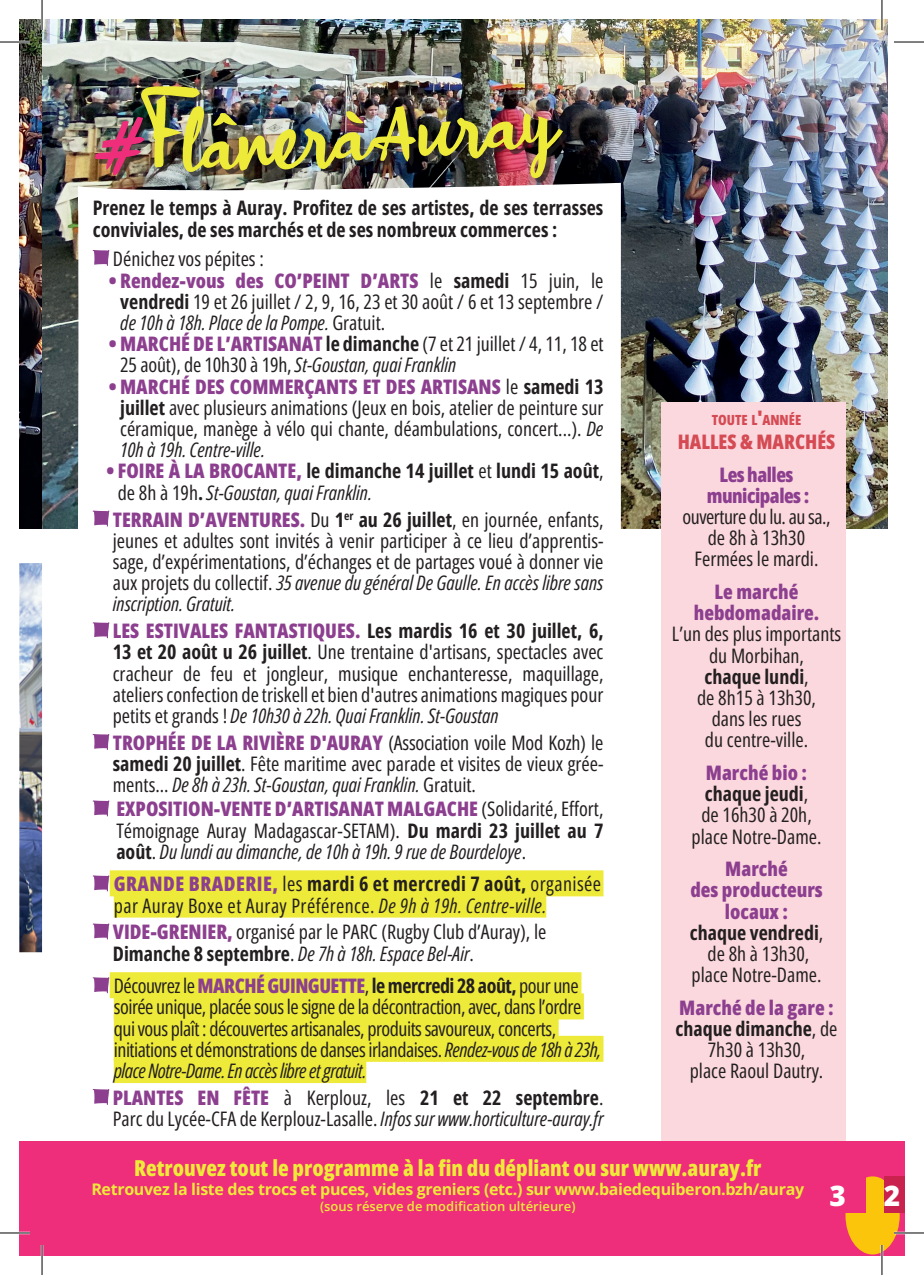
<style>
.page{position:relative;width:924px;height:1275px;background:#fff}
.page>*{position:absolute;margin:0;border:0;box-sizing:border-box;transform-origin:0 0}
.t1{font:96.4px "a Affirmation";color:#eeea39}
.t2{font:800 28px "Open Sans";color:#fff}
.t3{font:800 22px "Open Sans Condensed";color:#eeea39}
.t4{font:20px/21.2px "Open Sans Condensed";color:#231f20;text-align:justify}
.t5{font:20px/21.2px "Open Sans Condensed";letter-spacing:-.025em;color:#231f20}
.t6{font:700 20px/21.2px "Open Sans Condensed";color:#231f20}
.t7{font:20px/21.2px "Open Sans Condensed";letter-spacing:.02em;color:#231f20}
.t8{font:800 20px/21.2px "Open Sans Condensed";letter-spacing:-.01em;color:#8d3f8f;text-align:center}
.t9{font:800 20px "Open Sans Condensed";color:#d54b54}
.t10{font:700 16px "Open Sans";letter-spacing:-.02em;color:#eeea39}
.t11{font:800 14px "Open Sans Condensed";color:#d54b54}
.t12{font:600 13px "Open Sans";color:#eeea39}
.s1{font-size:120px;color:#ee2d7b}
.s2{font-size:128.4px}
.s3{font-weight:800;color:#8d3f8f}
.s4{font-weight:700}
.s5{font-style:italic}
.s6{font-weight:400}
.s7{font-weight:400;font-style:italic}
.s8{font-size:20px}
</style>
<div class="page">
<img style="left:19px;top:19px;width:868px;height:509px">
<svg style="left:78px;top:183px;width:542px;height:345px"></svg>
<div style="left:19px;top:1140px;width:885px;height:115px;background:#ee2d7b"></div>
<div style="left:99px;top:90px;width:467px;height:93px;background:#231f20;opacity:.65"></div>
<div style="left:350px;top:115px;width:17px;height:13px;background:#231f20;opacity:.65"></div>
<svg style="left:344px;top:109px;width:21px;height:15px"></svg>
<div style="left:217px;top:117px;width:24px;height:13px;background:#231f20;opacity:.65"></div>
<svg style="left:211px;top:113px;width:28px;height:13px"></svg>
<div style="left:110px;top:870px;width:493px;height:26px;background:#eeea39"></div>
<div style="left:114px;top:891px;width:432px;height:26px;background:#eeea39"></div>
<div style="left:110px;top:972px;width:471px;height:26px;background:#eeea39"></div>
<div style="left:114px;top:993px;width:469px;height:26px;background:#eeea39"></div>
<div style="left:114px;top:1014px;width:444px;height:26px;background:#eeea39"></div>
<div style="left:114px;top:1035px;width:489px;height:26px;background:#eeea39"></div>
<div style="left:114px;top:1057px;width:252px;height:26px;background:#eeea39"></div>
<svg style="left:93px;top:250px;width:16px;height:16px"></svg>
<svg style="left:93px;top:510px;width:16px;height:16px"></svg>
<svg style="left:93px;top:622px;width:16px;height:16px"></svg>
<svg style="left:93px;top:734px;width:16px;height:16px"></svg>
<svg style="left:93px;top:800px;width:16px;height:16px"></svg>
<svg style="left:93px;top:875px;width:16px;height:16px"></svg>
<svg style="left:93px;top:923px;width:16px;height:16px"></svg>
<svg style="left:93px;top:977px;width:16px;height:16px"></svg>
<svg style="left:93px;top:1089px;width:16px;height:16px"></svg>
<svg style="left:796px;top:123px;width:39px;height:10px"></svg>
<svg style="left:776px;top:135px;width:25px;height:7px"></svg>
<div style="left:660px;top:402px;width:184px;height:738px;background:#fbd8de"></div>
<div style="left:845px;top:1176px;width:54px;height:78px;background:#fbc50c;border-radius:50%"></div>
<div style="left:829px;top:1176px;width:36px;height:36px;background:#ee2d7b"></div>
<div style="left:883px;top:1176px;width:21px;height:36px;background:#ca224e"></div>
<img style="left:19px;top:563px;width:23px;height:389px">
<hr style="left:0;top:41px;width:30px;height:2px;background:#fff">
<hr style="left:0;top:1231px;width:30px;height:3px;background:#fff">
<hr style="left:893px;top:1231px;width:30px;height:3px;background:#fff">
<hr style="left:41px;top:0;width:2px;height:30px;background:#fff">
<hr style="left:41px;top:1245px;width:2px;height:30px;background:#fff">
<hr style="left:880px;top:0;width:2px;height:30px;background:#fff">
<hr style="left:880px;top:1245px;width:2px;height:30px;background:#fff">
<hr style="left:0;top:42px;width:30px;height:1px;background:#000">
<hr style="left:893px;top:42px;width:30px;height:1px;background:#000">
<hr style="left:0;top:1232px;width:30px;height:1px;background:#000">
<hr style="left:893px;top:1232px;width:30px;height:1px;background:#000">
<hr style="left:42px;top:0;width:1px;height:30px;background:#000">
<hr style="left:42px;top:1245px;width:1px;height:30px;background:#000">
<hr style="left:881px;top:0;width:1px;height:30px;background:#000">
<hr style="left:881px;top:1245px;width:1px;height:30px;background:#000">
<h1 class="t1" style="left:90px;top:114px;width:461px;rotate:-4deg"><span class="s1">#</span><span class="s2">F</span>laneraAuray</h1>
<p class="t6" style="left:93px;top:197px;width:512px">Prenez le temps à Auray. Profitez de ses artistes, de ses terrasses conviviales, de ses marchés et de ses nombreux commerces :</p>
<p class="t4" style="left:113px;top:247px;width:152px">Dénichez vos pépites :</p>
<p class="t4" style="left:120px;top:269px;width:484px;text-indent:-12px"><span class="s3">• Rendez-vous des CO’PEINT D’ARTS</span> le <span class="s4">samedi</span> 15 juin, le <span class="s4">vendredi</span> 19 et 26 juillet / 2, 9, 16, 23 et 30 août / 6 et 13 septembre / <span class="s5">de 10h à 18h. Place de la Pompe.</span> Gratuit.</p>
<p class="t4" style="left:120px;top:333px;width:484px;text-indent:-12px"><span class="s3">• MARCHÉ DE L’ARTISANAT</span> <span class="s4">le dimanche</span> (7 et 21 juillet / 4, 11, 18 et<br>25 août), de 10h30 à 19h, <span class="s5">St-Goustan, quai Franklin</span></p>
<p class="t4" style="left:120px;top:375px;width:484px;text-indent:-11px"><span class="s3">• MARCHÉ DES COMMERÇANTS ET DES ARTISANS</span> le <span class="s4">samedi 13 juillet</span> avec plusieurs animations (Jeux en bois, atelier de peinture sur céramique, manège à vélo qui chante, déambulations, concert...). <span class="s5">De 10h à 19h. Centre-ville.</span></p>
<p class="t6" style="left:118px;top:460px;width:487px;text-indent:-11px"><span class="s3">• FOIRE À LA BROCANTE,</span> le dimanche 14 juillet <span class="s6">et</span> lundi 15 août<span class="s6">, de 8h à 19h</span>. <span class="s7">St-Goustan, quai Franklin.</span></p>
<p class="t4" style="left:113px;top:508px;width:492px"><span class="s3">TERRAIN D’AVENTURES.</span> Du <span class="s4">1</span><sup>er</sup> <span class="s4">au 26 juillet</span>, en journée, enfants, jeunes et adultes sont invités à venir participer à ce lieu d’apprentis&shy;sage, d’expérimentations, d’échanges et de partages voué à donner vie aux projets du collectif. <span class="s5">35 avenue du général De Gaulle. En accès libre sans inscription. Gratuit.</span></p>
<p class="t4" style="left:113px;top:620px;width:492px"><span class="s3">LES ESTIVALES FANTASTIQUES.</span> <span class="s4">Les mardis 16 et 30 juillet, 6, 13 et 20 août u 26 juillet</span>. Une trentaine d'artisans, spectacles avec cracheur de feu et jongleur, musique enchanteresse, maquillage, ateliers confection de triskell et bien d'autres animations magiques pour petits et grands ! <span class="s5">De 10h30 à 22h. Quai Franklin. St-Goustan</span></p>
<p class="t4" style="left:113px;top:731px;width:492px"><span class="s3">TROPHÉE DE LA RIVIÈRE D'AURAY</span> (Association voile Mod Kozh) le <span class="s4">samedi 20 juillet</span>. Fête maritime avec parade et visites de vieux grée&shy;ments... <span class="s5">De 8h à 23h. St-Goustan, quai Franklin.</span> Gratuit.</p>
<p class="t4" style="left:116px;top:798px;width:488px"><span class="s3">EXPOSITION-VENTE D’ARTISANAT MALGACHE</span> (Solidarité, Effort, Témoignage Auray Madagascar-SETAM). <span class="s4">Du mardi 23 juillet au 7 août</span>. <span class="s5">Du lundi au dimanche, de 10h à 19h. 9 rue de Bourdeloye</span>.</p>
<p class="t7" style="left:114px;top:873px;width:488px"><span class="s3">GRANDE BRADERIE,</span> les <span class="s4">mardi 6 et mercredi 7 août,</span> organisée par Auray Boxe et Auray Préférence. <span class="s5">De 9h à 19h. Centre-ville.</span></p>
<p class="t4" style="left:113px;top:921px;width:435px"><span class="s3">VIDE-GRENIER,</span> organisé par le PARC (Rugby Club d’Auray), le<br><span class="s4">Dimanche 8 septembre</span>. <span class="s5">De 7h à 18h. Espace Bel-Air</span>.</p>
<p class="t5" style="left:114px;top:975px;width:488px">Découvrez le<span class="s3">MARCHÉ GUINGUETTE</span>, <span class="s4">le mercredi 28 août,</span> pour une soirée unique, placée sous le signe de la décontraction, avec, dans l’ordre qui vous plaît : découvertes artisanales, produits savoureux, concerts, initiations et démonstrations de danses irlandaises. <span class="s5">Rendez-vous de 18h à 23h, place Notre-Dame. En accès libre et gratuit.</span></p>
<p class="t4" style="left:113px;top:1086px;width:492px"><span class="s3">PLANTES EN FÊTE</span> à Kerplouz, les <span class="s4">21 et 22 septembre</span>.<br>Parc du Lycée-CFA de Kerplouz-Lasalle. <span class="s5">Infos sur www.horticulture-auray.fr</span></p>
<p class="t11" style="left:711px;top:410px;width:91px">TOUTE L<span class="s8">'</span>ANNÉE</p>
<p class="t9" style="left:677px;top:428px;width:159px">HALLES &amp; MARCHÉS</p>
<p class="t8" style="left:706px;top:463px;width:104px">Les halles municipales :</p>
<p class="t4" style="left:682px;top:505px;width:149px;text-align:center">ouverture du lu. au sa., de 8h à 13h30<br>Fermées le mardi.</p>
<p class="t8" style="left:693px;top:580px;width:127px">Le marché hebdomadaire.</p>
<p class="t4" style="left:671px;top:623px;width:171px;text-align:center">L’un des plus importants du Morbihan,<br><span class="s4">chaque lundi</span>,<br>de 8h15 à 13h30,<br>dans les rues<br>du centre-ville.</p>
<p class="t4" style="left:691px;top:761px;width:131px;text-align:center"><span class="s3">Marché bio : </span><span class="s4">chaque jeudi</span>,<br>de 16h30 à 20h, place Notre-Dame.</p>
<p class="t4" style="left:689px;top:857px;width:135px;text-align:center"><span class="s3">Marché<br>des producteurs locaux :<br></span><span class="s4">chaque vendredi</span>, de 8h à 13h30, place Notre-Dame.</p>
<p class="t4" style="left:675px;top:996px;width:163px;text-align:center"><span class="s3">Marché de la gare : </span><span class="s4">chaque dimanche</span>, de<br>7h30 à 13h30,<br>place Raoul Dautry.</p>
<p class="t3" style="left:134px;top:1153px;width:628px">Retrouvez tout le programme à la fin du dépliant ou sur www.auray.fr</p>
<p class="t10" style="left:91px;top:1178px;width:714px">Retrouvez la liste des trocs et puces, vides greniers (etc.) sur www.baiedequiberon.bzh/auray</p>
<p class="t12" style="left:320px;top:1197px;width:257px">(sous réserve de modification ultérieure)</p>
<h2 class="t2" style="left:829px;top:1177px;width:18px">3</h2>
<h2 class="t2" style="left:883px;top:1177px;width:18px">2</h2>
</div>
